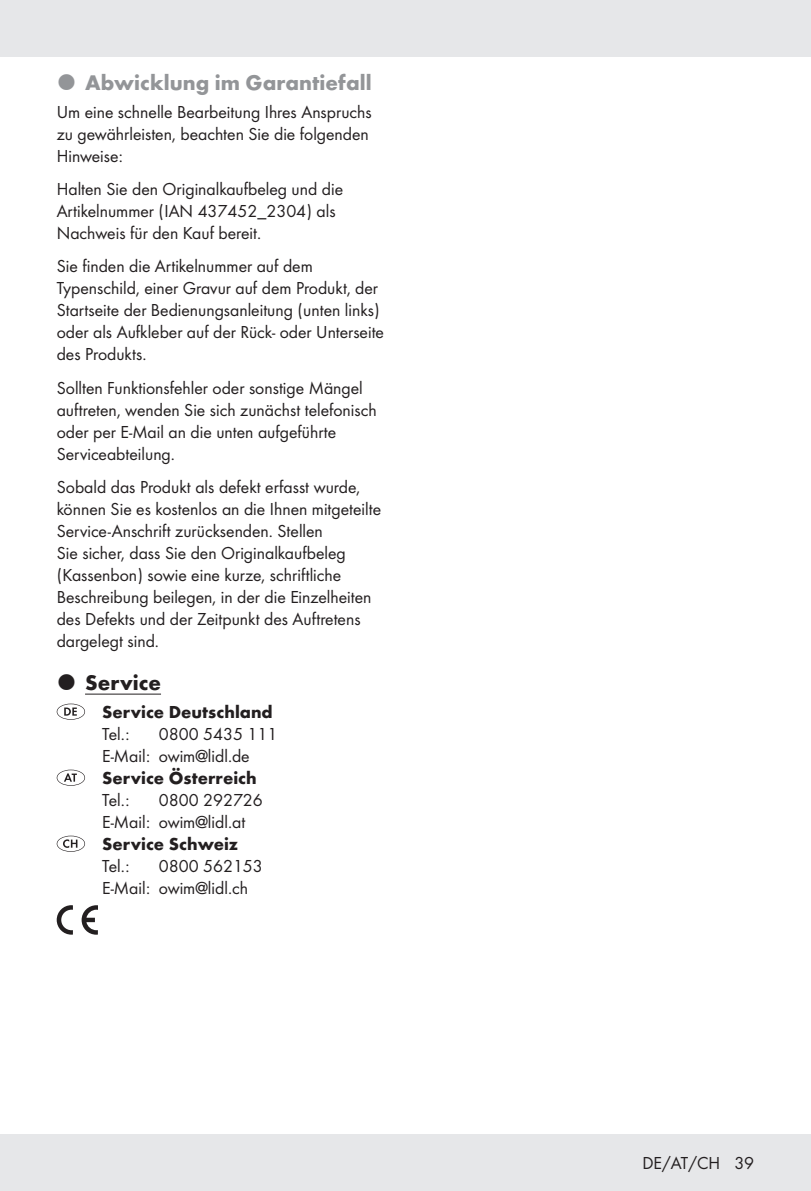
<style>
.page{position:relative;width:811px;height:1191px;background:#fff}
.page>*{position:absolute;margin:0;border:0;box-sizing:border-box;transform-origin:0 0}
.t1{font:700 22px "Futura";color:#939598}
.t2{font:700 22px "Futura";letter-spacing:.005em;color:#231f20}
.Body_SB{font:18px/22px "Futura Boo";color:#231f20}
.Service_Hotline{font:18px "Futura Boo";color:#231f20}
.Body{font:18px/22px "Futura Boo";color:#231f20}
.Service_Hotline-2{font:700 18px "Futura";color:#231f20}
</style>
<div class="page">
<div style="left:0;top:1134px;width:811px;height:57px;background:#e6e7e9"></div>
<div style="left:0;top:0;width:811px;height:57px;background:#e6e7e9"></div>
<hr style="left:85px;top:693px;width:76px;height:1px;background:#231f20">
<svg style="left:57px;top:703px;width:28px;height:17px"></svg>
<svg style="left:57px;top:769px;width:28px;height:17px"></svg>
<svg style="left:57px;top:835px;width:28px;height:17px"></svg>
<svg style="left:57px;top:905px;width:41px;height:29px"></svg>
<p class="t1" style="left:85px;top:66px;width:288px">Abwicklung im Garantiefall</p>
<p class="Body" style="left:57px;top:100px;width:317px">Um eine schnelle Bearbeitung Ihres Anspruchs zu gewährleisten, beachten Sie die folgenden<br>Hinweise:</p>
<p class="Body_SB" style="left:57px;top:177px;width:288px">Halten Sie den Originalkaufbeleg und die<br>Artikelnummer (IAN 437452_2304) als<br>Nachweis für den Kauf bereit.</p>
<p class="Body_SB" style="left:57px;top:254px;width:329px">Sie finden die Artikelnummer auf dem Typenschild, einer Gravur auf dem Produkt, der Startseite der Bedienungsanleitung (unten links) oder als Aufkleber auf der Rück- oder Unterseite des Produkts.</p>
<p class="Body_SB" style="left:57px;top:376px;width:321px">Sollten Funktionsfehler oder sonstige Mängel auftreten, wenden Sie sich zunächst telefonisch oder per E-Mail an die unten aufgeführte Serviceabteilung.</p>
<p class="Body_SB" style="left:57px;top:475px;width:326px">Sobald das Produkt als defekt erfasst wurde, können Sie es kostenlos an die Ihnen mitgeteilte Service-Anschrift zurücksenden. Stellen<br>Sie sicher, dass Sie den Originalkaufbeleg (Kassenbon) sowie eine kurze, schriftliche Beschreibung beilegen, in der die Einzelheiten des Defekts und der Zeitpunkt des Auftretens dargelegt sind.</p>
<p class="t2" style="left:85px;top:666px;width:77px">Service</p>
<p class="Service_Hotline-2" style="left:102px;top:698px;width:172px">Service Deutschland</p>
<p class="Service_Hotline" style="left:102px;top:721px;width:29px">Tel. :</p>
<p class="Service_Hotline" style="left:159px;top:721px;width:120px">0800 5435 111</p>
<p class="Service_Hotline" style="left:102px;top:743px;width:149px">E-Mail: owim@lidl.de</p>
<p class="Service_Hotline-2" style="left:102px;top:764px;width:156px">Service Österreich</p>
<p class="Service_Hotline" style="left:102px;top:787px;width:29px">Tel. :</p>
<p class="Service_Hotline" style="left:159px;top:787px;width:106px">0800 292726</p>
<p class="Service_Hotline" style="left:102px;top:809px;width:145px">E-Mail: owim@lidl.at</p>
<p class="Service_Hotline-2" style="left:102px;top:830px;width:138px">Service Schweiz</p>
<p class="Service_Hotline" style="left:102px;top:853px;width:29px">Tel. :</p>
<p class="Service_Hotline" style="left:159px;top:853px;width:106px">0800 562153</p>
<p class="Service_Hotline" style="left:102px;top:875px;width:147px">E-Mail: owim@lidl.ch</p>
<p class="Body_SB" style="left:642px;top:1151px;width:113px">DE/AT/CH 39</p>
</div>
